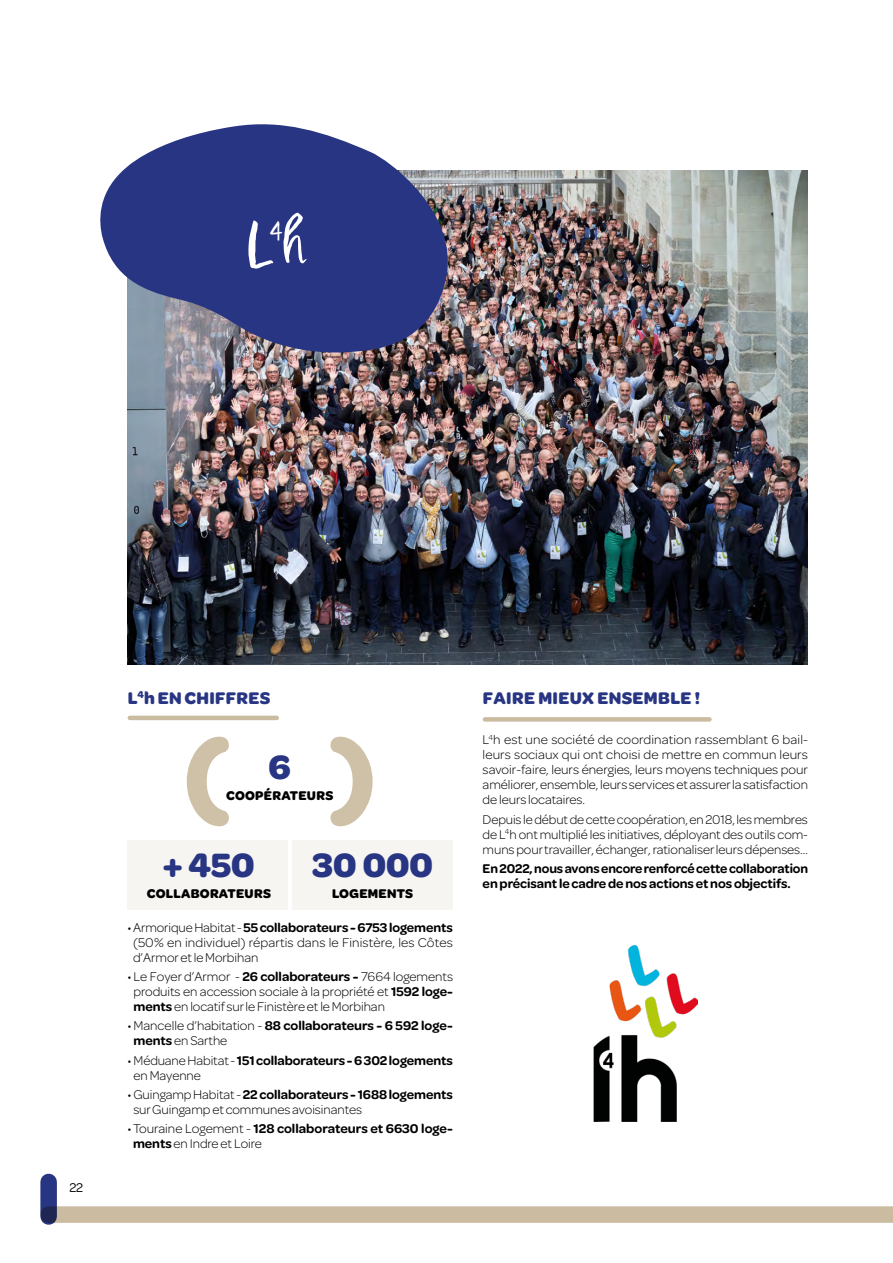
<style>
.page{position:relative;width:893px;height:1263px;background:#fff}
.page>*{position:absolute;margin:0;border:0;box-sizing:border-box;transform-origin:0 0}
.t1{font:52.5px "Epicursive Script";color:#fff}
.t2{font:700 36px "Omnes";color:#283583}
.t3{font:700 18px "Omnes";letter-spacing:.02em;color:#283583}
.t4{font:300 13.5px/15px "Omnes";letter-spacing:-.005em;color:#000;text-align:justify}
.t5{font:600 13.5px/15px "Omnes";letter-spacing:-.005em;color:#000}
.t6{font:700 13.5px "Omnes";letter-spacing:.02em;color:#000}
.t7{font:13.5px "Omnes";color:#000}
.s1{font-weight:600}
.s2{font-weight:300}
</style>
<div class="page">
<div style="left:49px;top:1206px;width:844px;height:17px;background:#cbbba0"></div>
<svg style="left:40px;top:1182px;width:17px;height:34px"></svg>
<img style="left:128px;top:170px;width:680px;height:495px">
<svg style="left:100px;top:124px;width:359px;height:230px;background:#545c95"></svg>
<div style="left:128px;top:841px;width:160px;height:69px;background:#f7f5f1"></div>
<div style="left:292px;top:841px;width:161px;height:69px;background:#f7f5f1"></div>
<img style="left:593px;top:946px;width:105px;height:175px">
<hr style="left:130px;top:716px;width:147px;height:4px;background:#cbbba0">
<div style="left:485px;top:717px;width:224px;height:5px;background:#cbbba0"></div>
<svg style="left:187px;top:737px;width:42px;height:89px"></svg>
<svg style="left:330px;top:737px;width:43px;height:89px"></svg>
<h1 class="t1" style="left:246px;top:208px;width:61px">L<sup>4</sup>h</h1>
<p class="t7" style="left:69px;top:1178px;width:15px">22</p>
<h3 class="t3" style="left:128px;top:685px;width:144px">L<sup>4</sup>h EN CHIFFRES</h3>
<h2 class="t2" style="left:269px;top:742px;width:24px">6</h2>
<p class="t6" style="left:226px;top:786px;width:109px">COOPÉRATEURS</p>
<h2 class="t2" style="left:163px;top:839px;width:93px">+ 450</h2>
<p class="t6" style="left:147px;top:883px;width:126px">COLLABORATEURS</p>
<h2 class="t2" style="left:312px;top:839px;width:122px">30 000</h2>
<p class="t6" style="left:332px;top:883px;width:82px">LOGEMENTS</p>
<p class="t4" style="left:133px;top:919px;width:321px;text-indent:-6px">• Armorique Habitat - <span class="s1">55 collaborateurs - 6753 logements </span>(50% en individuel) répartis dans le Finistère, les Côtes d’Armor et le Morbihan</p>
<p class="t4" style="left:133px;top:968px;width:321px;text-indent:-6px">• Le Foyer d’Armor - <span class="s1">26 collaborateurs -</span> 7664 logements produits en accession sociale à la propriété et <span class="s1">1592 loge&shy;ments</span> en locatif sur le Finistère et le Morbihan</p>
<p class="t5" style="left:133px;top:1017px;width:321px;text-indent:-6px"><span class="s2">• Mancelle d’habitation -</span> 88 collaborateurs - 6 592 loge&shy;ments <span class="s2">en Sarthe</span></p>
<p class="t5" style="left:133px;top:1052px;width:321px;text-indent:-6px"><span class="s2">• Méduane Habitat -</span> 151 collaborateurs - 6 302 logements <span class="s2">en Mayenne</span></p>
<p class="t4" style="left:133px;top:1086px;width:321px;text-indent:-6px">• Guingamp Habitat - <span class="s1">22 collaborateurs - 1688 logements </span>sur Guingamp et communes avoisinantes</p>
<p class="t5" style="left:133px;top:1120px;width:321px;text-indent:-5px"><span class="s2">• Touraine Logement -</span> 128 collaborateurs et 6630 loge&shy;ments <span class="s2">en Indre et Loire</span></p>
<h3 class="t3" style="left:483px;top:685px;width:219px">FAIRE MIEUX ENSEMBLE !</h3>
<p class="t4" style="left:483px;top:732px;width:327px">L<sup>4</sup>h est une société de coordination rassemblant 6 bail&shy;leurs sociaux qui ont choisi de mettre en commun leurs savoir-faire, leurs énergies, leurs moyens techniques pour améliorer, ensemble, leurs services et assurer la satisfaction de leurs locataires.</p>
<p class="t4" style="left:483px;top:811px;width:327px">Depuis le début de cette coopération, en 2018, les membres de L<sup>4</sup>h ont multiplié les initiatives, déployant des outils com&shy;muns pour travailler, échanger, rationaliser leurs dépenses…</p>
<p class="t5" style="left:483px;top:860px;width:327px">En 2022, nous avons encore renforcé cette collaboration en précisant le cadre de nos actions et nos objectifs.</p>
</div>
